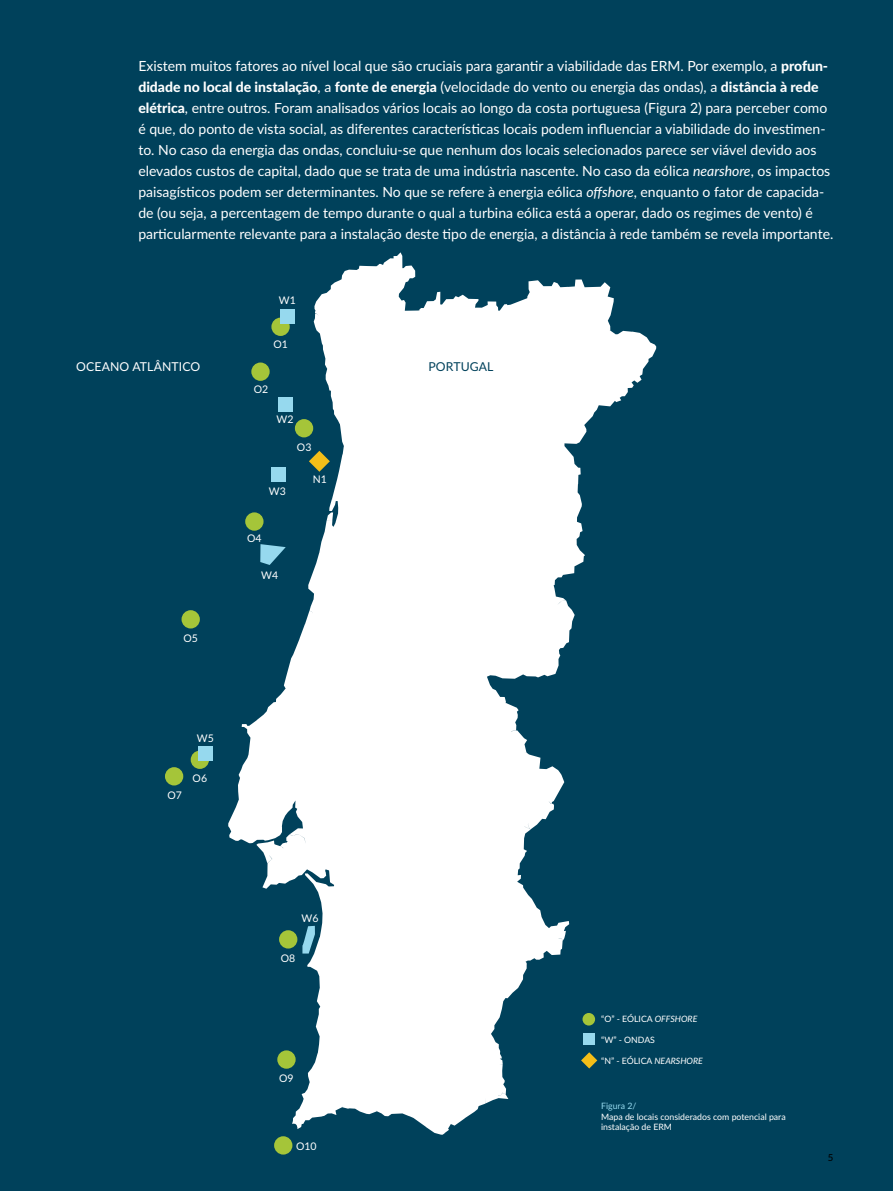
<style>
.page{position:relative;width:893px;height:1191px;background:#00415b}
.page>*{position:absolute;margin:0;border:0;box-sizing:border-box;transform-origin:0 0}
.t1{font:14px/21px "Lato";color:#fff}
.t2{font:12.25px "Lato";letter-spacing:.01em;color:#fff}
.t3{font:12.25px "Lato";letter-spacing:.01em;color:#00415b}
.t4{font:10.5px "Lato";color:#fff}
.t5{font:500 9.62px "Lato";color:#000}
.t6{font:8.75px/10.5px "Lato";color:#fff}
.t7{font:8.75px "Lato";color:#96d9ee}
.s1{font-weight:800}
.s2{font-style:italic}
</style>
<div class="page">
<svg style="left:228px;top:252px;width:428px;height:882px;fill:#fff"></svg>
<div style="left:271px;top:318px;width:19px;height:18px;background:#a5c539;border-radius:50%"></div>
<div style="left:251px;top:362px;width:19px;height:19px;background:#a5c539;border-radius:50%"></div>
<div style="left:295px;top:419px;width:18px;height:18px;background:#a5c539;border-radius:50%"></div>
<div style="left:245px;top:512px;width:19px;height:19px;background:#a5c539;border-radius:50%"></div>
<div style="left:182px;top:610px;width:18px;height:18px;background:#a5c539;border-radius:50%"></div>
<div style="left:191px;top:750px;width:18px;height:19px;background:#a5c539;border-radius:50%"></div>
<div style="left:165px;top:767px;width:18px;height:18px;background:#a5c539;border-radius:50%"></div>
<div style="left:279px;top:930px;width:18px;height:18px;background:#a5c539;border-radius:50%"></div>
<div style="left:277px;top:1050px;width:19px;height:18px;background:#a5c539;border-radius:50%"></div>
<div style="left:274px;top:1136px;width:18px;height:18px;background:#a5c539;border-radius:50%"></div>
<svg style="left:260px;top:544px;width:26px;height:21px"></svg>
<svg style="left:302px;top:925px;width:13px;height:28px"></svg>
<div style="left:198px;top:745px;width:15px;height:15px;background:#96d9ee"></div>
<div style="left:271px;top:467px;width:15px;height:15px;background:#96d9ee"></div>
<div style="left:278px;top:397px;width:15px;height:15px;background:#96d9ee"></div>
<div style="left:280px;top:309px;width:15px;height:15px;background:#96d9ee"></div>
<svg style="left:309px;top:451px;width:21px;height:21px"></svg>
<div style="left:582px;top:1013px;width:13px;height:12px;background:#a5c539;border-radius:50%"></div>
<div style="left:583px;top:1033px;width:11px;height:11px;background:#96d9ee"></div>
<svg style="left:581px;top:1052px;width:16px;height:16px"></svg>
<p class="t1" style="left:138px;top:55px;width:697px">Existem muitos fatores ao nível local que são cruciais para garantir a viabilidade das ERM. Por exemplo, a <span class="s1">profun&shy;didade no local de instalação</span>, a <span class="s1">fonte de energia</span> (velocidade do vento ou energia das ondas), a <span class="s1">distância à rede elétrica</span>, entre outros. Foram analisados vários locais ao longo da costa portuguesa (Figura 2) para perceber como é que, do ponto de vista social, as diferentes características locais podem influenciar a viabilidade do investimen&shy;to. No caso da energia das ondas, concluiu-se que nenhum dos locais selecionados parece ser viável devido aos elevados custos de capital, dado que se trata de uma indústria nascente. No caso da eólica <span class="s2">nearshore</span>, os impactos paisagísticos podem ser determinantes. No que se refere à energia eólica <span class="s2">offshore</span>, enquanto o fator de capacida&shy;de (ou seja, a percentagem de tempo durante o qual a turbina eólica está a operar, dado os regimes de vento) é particularmente relevante para a instalação deste tipo de energia, a distância à rede também se revela importante.</p>
<p class="t4" style="left:279px;top:293px;width:18px">W1</p>
<p class="t4" style="left:273px;top:336px;width:16px">O1</p>
<p class="t2" style="left:76px;top:357px;width:126px">OCEANO ATLÂNTICO</p>
<p class="t3" style="left:428px;top:357px;width:67px">PORTUGAL</p>
<p class="t4" style="left:254px;top:382px;width:16px">O2</p>
<p class="t4" style="left:276px;top:412px;width:18px">W2</p>
<p class="t4" style="left:297px;top:439px;width:16px">O3</p>
<p class="t4" style="left:313px;top:472px;width:16px">N1</p>
<p class="t4" style="left:269px;top:484px;width:18px">W3</p>
<p class="t4" style="left:247px;top:531px;width:16px">O4</p>
<p class="t4" style="left:183px;top:630px;width:16px">O5</p>
<p class="t4" style="left:197px;top:731px;width:18px">W5</p>
<p class="t4" style="left:168px;top:787px;width:16px">O7</p>
<p class="t4" style="left:193px;top:771px;width:16px">O6</p>
<p class="t4" style="left:261px;top:567px;width:18px">W4</p>
<p class="t4" style="left:302px;top:910px;width:18px">W6</p>
<p class="t4" style="left:281px;top:950px;width:16px">O8</p>
<p class="t4" style="left:279px;top:1071px;width:16px">O9</p>
<p class="t4" style="left:296px;top:1138px;width:22px">O10</p>
<p class="t6" style="left:601px;top:1013px;width:98px">“O” - EÓLICA <span class="s2">OFFSHORE</span></p>
<p class="t6" style="left:601px;top:1034px;width:55px">“W” - ONDAS</p>
<p class="t6" style="left:601px;top:1055px;width:103px">“N” - EÓLICA <span class="s2">NEARSHORE</span></p>
<p class="t7" style="left:601px;top:1100px;width:37px">Figura 2/</p>
<p class="t6" style="left:601px;top:1111px;width:186px">Mapa de locais considerados com potencial para instalação de ERM</p>
<p class="t5" style="left:828px;top:1150px;width:7px">5</p>
</div>
